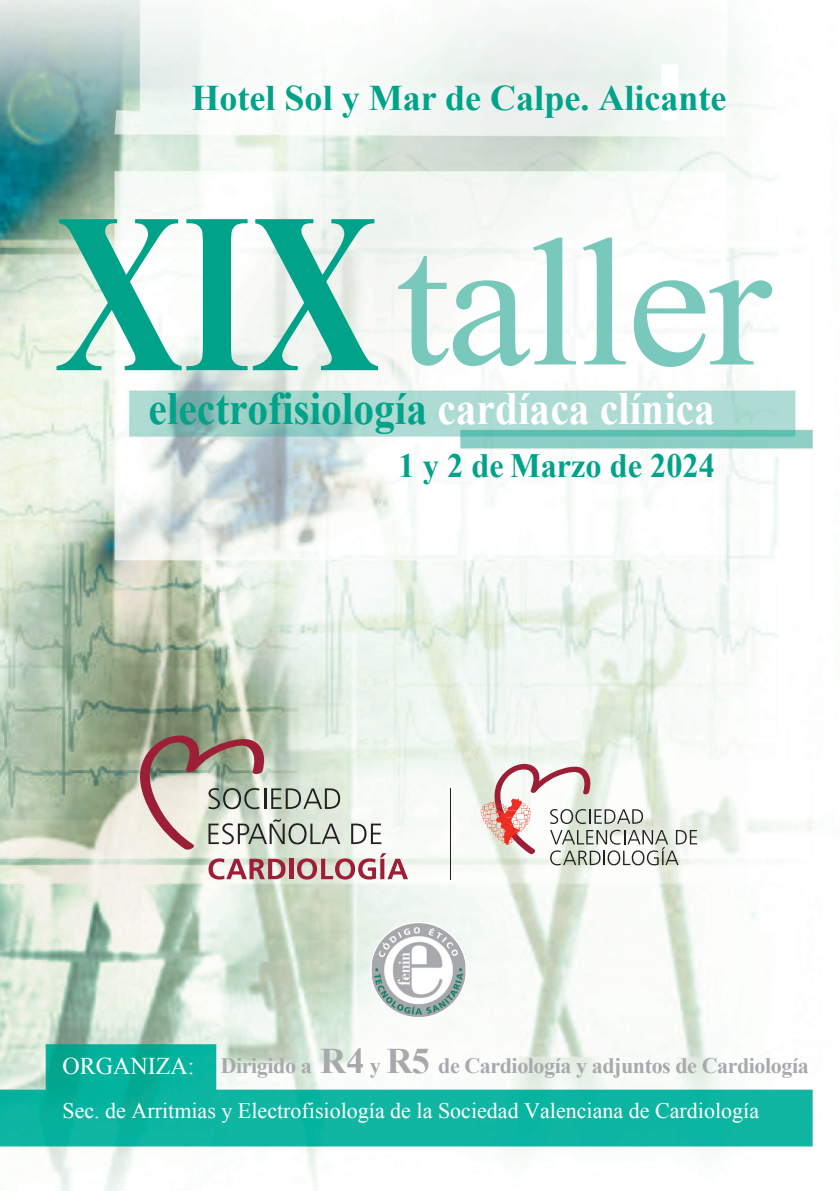
<style>
.page{position:relative;width:840px;height:1191px;background:#fff}
.page>*{position:absolute;margin:0;border:0;box-sizing:border-box;transform-origin:0 0}
.t1{font:182.4px "Times New Roman";letter-spacing:-.015em;color:#79c8bc;scale:1.04 1}
.t2{font:700 46px "Times New Roman";color:#00a38a;scale:.9 1}
.t3{font:700 36px "Times New Roman";color:#00a38a}
.t4{font:700 34px "Times New Roman";color:#00a38a;scale:.95 1}
.t5{font:24px "Times New Roman";color:#fff}
.t6{font:22px "Times New Roman";color:#fff}
.t7{font:700 22px "Times New Roman";letter-spacing:-.02em;color:#a8a9ad}
.s1{font-weight:700;font-size:228px;color:#00a38a}
.s2{color:#fff}
.s3{font-size:36px}
</style>
<div class="page">
<img style="left:0;top:0;width:814px;height:1191px">
<img style="left:371px;top:923px;width:94px;height:94px">
<hr style="left:450px;top:788px;width:1px;height:91px;background:#231f20">
<svg style="left:140px;top:732px;width:268px;height:147px"></svg>
<svg style="left:480px;top:764px;width:216px;height:101px"></svg>
<h3 class="t3" style="left:191px;top:73px;width:536px">Hotel Sol y Mar de Calpe. Alicante</h3>
<h1 class="t1" style="left:55px;top:181px;width:689px"><span class="s1">XIX</span>taller</h1>
<h2 class="t2" style="left:148px;top:376px;width:630px">electrofisiología <span class="s2">cardíaca clínica</span></h2>
<h3 class="t4" style="left:398px;top:442px;width:334px">1 y 2 de Marzo de 2024</h3>
<p class="t7" style="left:220px;top:1050px;width:589px">Dirigido a <span class="s3">R4</span> y <span class="s3">R5</span> de Cardiología y adjuntos de Cardiología</p>
<p class="t5" style="left:62px;top:1050px;width:133px">ORGANIZA:</p>
<p class="t6" style="left:62px;top:1095px;width:697px">Sec. de Arritmias y Electrofisiología de la Sociedad Valenciana de Cardiología</p>
</div>
